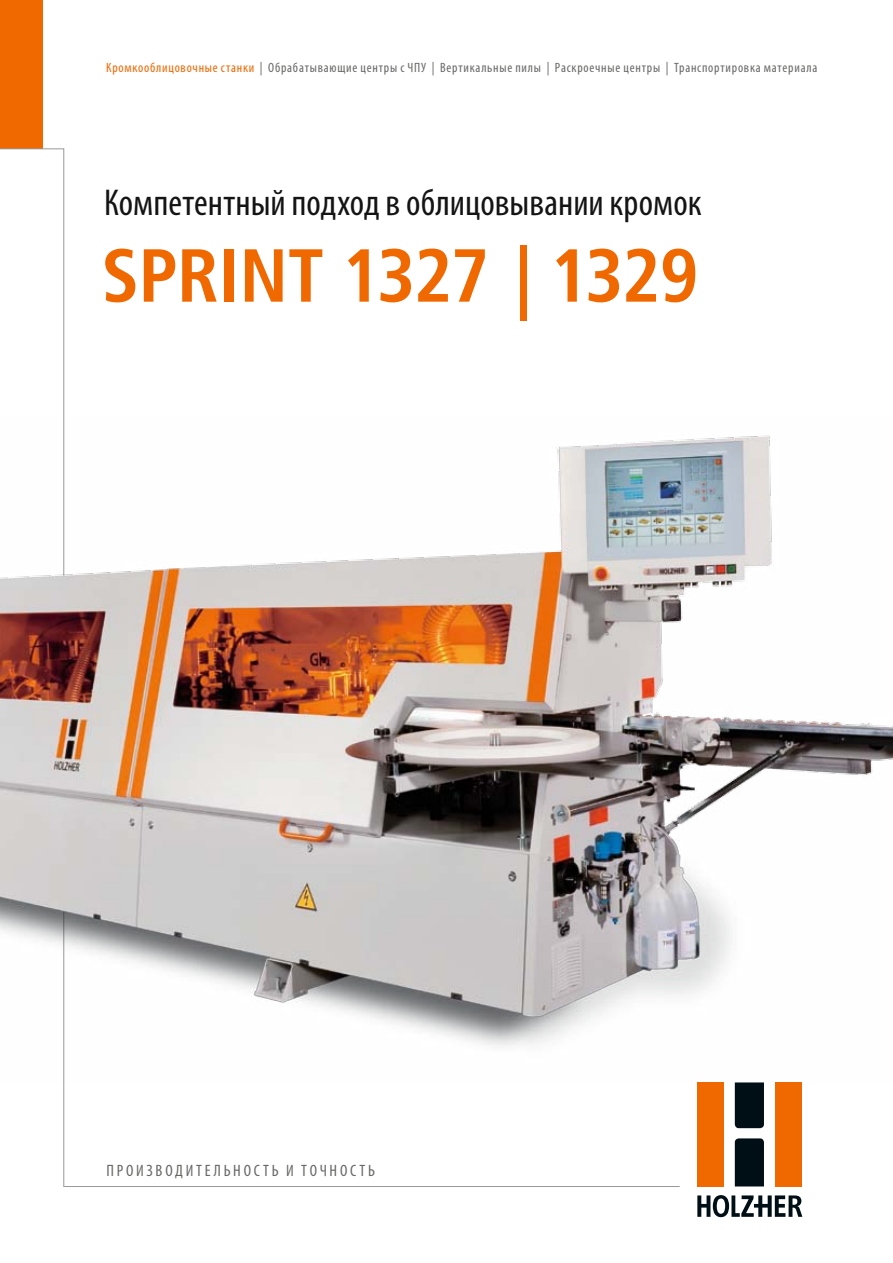
<style>
.page{position:relative;width:893px;height:1263px;background:#fff}
.page>*{position:absolute;margin:0;border:0;box-sizing:border-box;transform-origin:0 0}
.t1{font:700 condensed 75px "Frutiger";letter-spacing:-.015em;color:#ef6800}
.t2{font:condensed 37.5px "Myriad Pro";color:#141414}
.t3{font:condensed 16.5px "Myriad Pro";letter-spacing:.205em;color:#686867}
.t4{font:condensed 13.5px "Myriad Pro";letter-spacing:.06em;color:#686867}
.s1{color:#ef6800}
</style>
<div class="page">
<div style="left:0;top:0;width:43px;height:149px;background:#ef6800"></div>
<img style="left:0;top:416px;width:893px;height:667px">
<div style="left:697px;top:1082px;width:26px;height:104px;background:#ef6800"></div>
<div style="left:775px;top:1082px;width:26px;height:104px;background:#ef6800"></div>
<svg style="left:735px;top:1082px;width:29px;height:46px"></svg>
<svg style="left:735px;top:1138px;width:29px;height:48px"></svg>
<svg style="left:697px;top:1195px;width:105px;height:22px"></svg>
<p class="t4" style="left:106px;top:60px;width:712px"><span class="s1">Кромкооблицовочные станки</span> | Обрабатывающие центры с ЧПУ | Вертикальные пилы | Раскроечные центры | Транспортировка материала</p>
<h2 class="t2" style="left:104px;top:180px;width:599px">Компетентный подход в облицовывании кромок</h2>
<h1 class="t1" style="left:102px;top:231px;width:599px">Sprint 1327 | 1329</h1>
<p class="t3" style="left:106px;top:1161px;width:270px">Про изво дительность и точ ность</p>
</div>
